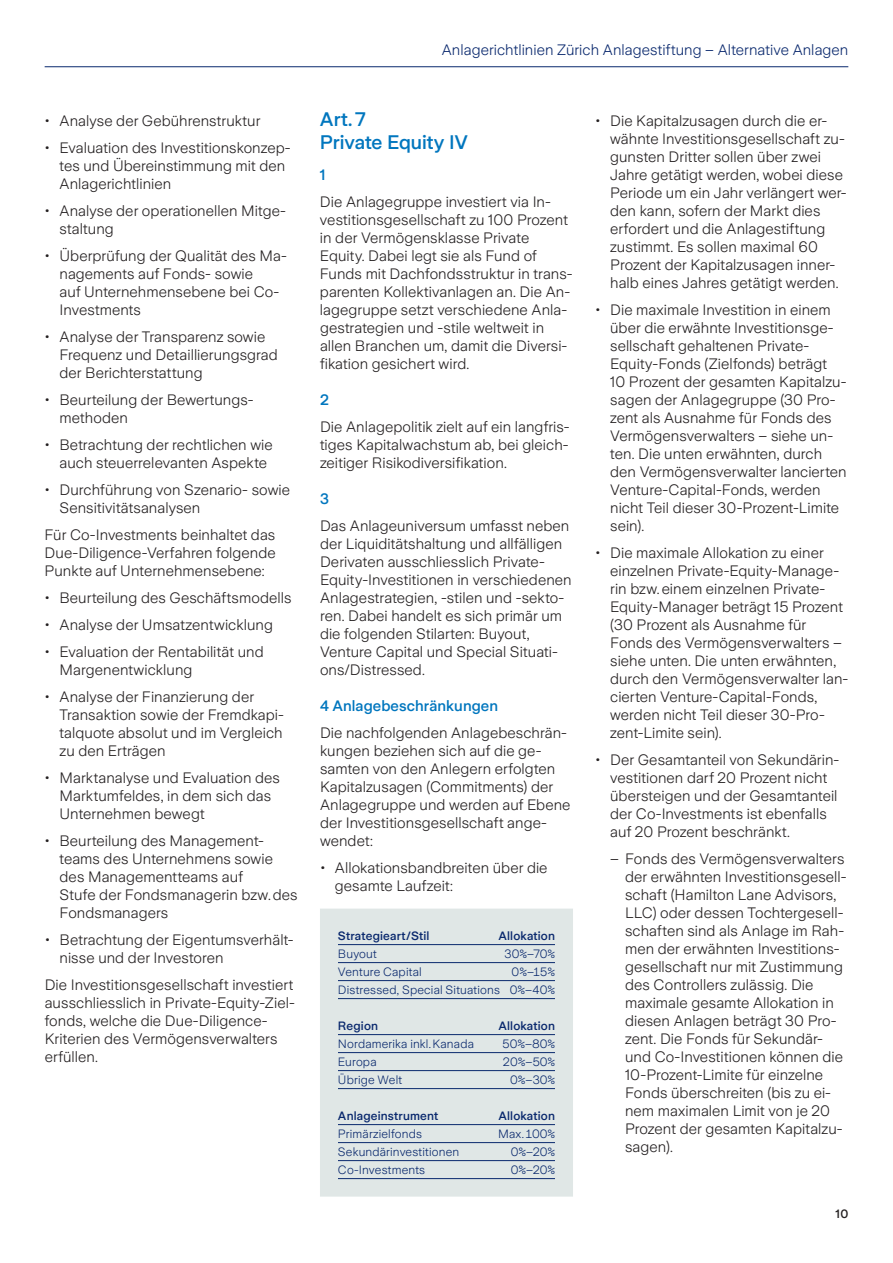
<style>
.page{position:relative;width:893px;height:1263px;background:#fff}
.page>*{position:absolute;margin:0;border:0;box-sizing:border-box;transform-origin:0 0}
.t1{font:500 19.5px/23.4px "Zurich Sans";letter-spacing:-.005em;color:#0076be}
.t2{font:300 15px/18px "Zurich Sans";letter-spacing:.005em;color:#231f20}
.t3{font:300 15px "Zurich Sans";letter-spacing:.005em;color:#09286d}
.t4{font:500 15px "Zurich Sans";letter-spacing:.005em;color:#0076be}
.t5{font:300 12px/18px "Zurich Sans";letter-spacing:.015em;color:#09286d;text-align:right}
.t6{font:500 12px "Zurich Sans";letter-spacing:.015em;color:#09286d}
.t7{font:500 12px "Zurich Sans";color:#231f20}
</style>
<div class="page">
<hr style="left:45px;top:66px;width:803px;height:1px;background:#09286d">
<div style="left:320px;top:908px;width:253px;height:288px;background:#e0e7e6"></div>
<hr style="left:338px;top:944px;width:217px;height:1px;background:#09286d">
<hr style="left:338px;top:962px;width:217px;height:1px;background:#09286d">
<hr style="left:338px;top:980px;width:217px;height:1px;background:#09286d">
<hr style="left:338px;top:998px;width:217px;height:1px;background:#09286d">
<hr style="left:338px;top:1034px;width:217px;height:1px;background:#09286d">
<hr style="left:338px;top:1052px;width:217px;height:1px;background:#09286d">
<hr style="left:338px;top:1070px;width:217px;height:1px;background:#09286d">
<hr style="left:338px;top:1088px;width:217px;height:1px;background:#09286d">
<hr style="left:338px;top:1124px;width:217px;height:1px;background:#09286d">
<hr style="left:338px;top:1142px;width:217px;height:1px;background:#09286d">
<hr style="left:338px;top:1160px;width:217px;height:1px;background:#09286d">
<hr style="left:338px;top:1178px;width:217px;height:1px;background:#09286d">
<p class="t2" style="left:45px;top:112px;width:217px">• Analyse der Gebührenstruktur</p>
<p class="t2" style="left:60px;top:139px;width:233px;text-indent:-15px">• Evaluation des Investitionskonzep&shy;tes und Übereinstimmung mit den<br>Anlagerichtlinien</p>
<p class="t2" style="left:60px;top:202px;width:228px;text-indent:-15px">• Analyse der operationellen Mitge&shy;staltung</p>
<p class="t2" style="left:60px;top:247px;width:229px;text-indent:-15px">• Überprüfung der Qualität des Ma&shy;nagements auf Fonds- sowie<br>auf Unternehmensebene bei Co-<br>Investments</p>
<p class="t2" style="left:60px;top:328px;width:220px;text-indent:-15px">• Analyse der Transparenz sowie<br>Frequenz und Detaillierungsgrad der Berichterstattung</p>
<p class="t2" style="left:60px;top:391px;width:194px;text-indent:-15px">• Beurteilung der Bewertungs&shy;methoden</p>
<p class="t2" style="left:60px;top:436px;width:215px;text-indent:-15px">• Betrachtung der rechtlichen wie auch steuerrelevanten Aspekte</p>
<p class="t2" style="left:60px;top:481px;width:232px;text-indent:-15px">• Durchführung von Szenario- sowie<br>Sensitivitätsanalysen</p>
<p class="t2" style="left:45px;top:526px;width:233px;text-align:justify">Für Co-Investments beinhaltet das Due-Diligence-Verfahren folgende Punkte auf Unternehmensebene:</p>
<p class="t2" style="left:45px;top:589px;width:248px">• Beurteilung des Geschäftsmodells</p>
<p class="t2" style="left:45px;top:616px;width:230px">• Analyse der Umsatzentwicklung</p>
<p class="t2" style="left:60px;top:643px;width:206px;text-indent:-15px">• Evaluation der Rentabilität und<br>Margenentwicklung</p>
<p class="t2" style="left:60px;top:688px;width:226px;text-indent:-15px">• Analyse der Finanzierung der<br>Transaktion sowie der Fremdkapi&shy;talquote absolut und im Vergleich zu den Erträgen</p>
<p class="t2" style="left:60px;top:769px;width:222px;text-indent:-15px">• Marktanalyse und Evaluation des<br>Marktumfeldes, in dem sich das<br>Unternehmen bewegt</p>
<p class="t2" style="left:60px;top:832px;width:240px;text-indent:-15px">• Beurteilung des Management&shy;teams des Unternehmens sowie des Managementteams auf<br>Stufe der Fondsmanagerin bzw.des<br>Fondsmanagers</p>
<p class="t2" style="left:60px;top:931px;width:236px;text-indent:-15px">• Betrachtung der Eigentumsverhält&shy;nisse und der Investoren</p>
<p class="t2" style="left:45px;top:976px;width:252px">Die Investitionsgesellschaft investiert ausschliesslich in Private-Equity-Ziel&shy;fonds, welche die Due-Diligence-Kriterien des Vermögensverwalters erfüllen.</p>
<p class="t3" style="left:442px;top:42px;width:408px">Anlagerichtlinien Zürich Anlagestiftung – Alternative Anlagen</p>
<h1 class="t1" style="left:320px;top:107px;width:150px">Art.7<br>Private Equity IV</h1>
<p class="t4" style="left:320px;top:166px;width:7px">1</p>
<p class="t2" style="left:320px;top:193px;width:254px">Die Anlagegruppe investiert via In&shy;vestitionsgesellschaft zu 100 Prozent in der Vermögensklasse Private Equity. Dabei legt sie als Fund of Funds mit Dachfondsstruktur in trans&shy;parenten Kollektivanlagen an. Die An&shy;lagegruppe setzt verschiedene Anla&shy;gestrategien und -stile weltweit in allen Branchen um, damit die Diversi&shy;fikation gesichert wird.</p>
<p class="t4" style="left:320px;top:391px;width:10px">2</p>
<p class="t2" style="left:320px;top:418px;width:251px;text-align:justify">Die Anlagepolitik zielt auf ein langfris&shy;tiges Kapitalwachstum ab, bei gleich&shy;zeitiger Risikodiversifikation.</p>
<p class="t4" style="left:320px;top:490px;width:10px">3</p>
<p class="t2" style="left:320px;top:517px;width:253px">Das Anlageuniversum umfasst neben der Liquiditätshaltung und allfälligen Derivaten ausschliesslich Private-Equity-Investitionen in verschiedenen Anlagestrategien, -stilen und -sekto&shy;ren. Dabei handelt es sich primär um die folgenden Stilarten: Buyout, Venture Capital und Special Situati&shy;ons/Distressed.</p>
<p class="t4" style="left:320px;top:697px;width:180px">4 Anlagebeschränkungen</p>
<p class="t2" style="left:320px;top:724px;width:252px">Die nachfolgenden Anlagebeschrän&shy;kungen beziehen sich auf die ge&shy;samten von den Anlegern erfolgten<br>Kapitalzusagen (Commitments) der<br>Anlagegruppe und werden auf Ebene der Investitionsgesellschaft ange&shy;wendet:</p>
<p class="t2" style="left:335px;top:859px;width:214px;text-indent:-15px">• Allokationsbandbreiten über die gesamte Laufzeit:</p>
<p class="t6" style="left:338px;top:929px;width:93px">Strategieart/Stil</p>
<p class="t6" style="left:498px;top:929px;width:58px">Allokation</p>
<p class="t5" style="left:338px;top:945px;width:40px">Buyout</p>
<p class="t5" style="left:505px;top:945px;width:52px">30%–70%</p>
<p class="t5" style="left:338px;top:963px;width:85px">Venture Capital</p>
<p class="t5" style="left:338px;top:963px;width:218px">0%–15%<br>Distressed, Special Situations 0%–40%</p>
<p class="t6" style="left:338px;top:1019px;width:42px">Region</p>
<p class="t6" style="left:498px;top:1019px;width:58px">Allokation</p>
<p class="t5" style="left:338px;top:1035px;width:137px">Nordamerika inkl.Kanada</p>
<p class="t5" style="left:503px;top:1035px;width:54px">50%–80%</p>
<p class="t5" style="left:338px;top:1053px;width:40px">Europa</p>
<p class="t5" style="left:503px;top:1053px;width:54px">20%–50%</p>
<p class="t5" style="left:338px;top:1071px;width:66px">Übrige Welt</p>
<p class="t5" style="left:510px;top:1071px;width:46px">0%–30%</p>
<p class="t6" style="left:338px;top:1109px;width:102px">Anlageinstrument</p>
<p class="t6" style="left:498px;top:1109px;width:58px">Allokation</p>
<p class="t5" style="left:338px;top:1125px;width:86px">Primärzielfonds</p>
<p class="t5" style="left:498px;top:1125px;width:58px">Max.100%</p>
<p class="t5" style="left:338px;top:1143px;width:123px">Sekundärinvestitionen</p>
<p class="t5" style="left:511px;top:1143px;width:45px">0%–20%</p>
<p class="t5" style="left:338px;top:1161px;width:89px">Co-Investments</p>
<p class="t5" style="left:511px;top:1161px;width:45px">0%–20%</p>
<p class="t2" style="left:610px;top:112px;width:238px;text-indent:-15px">• Die Kapitalzusagen durch die er&shy;wähnte Investitionsgesellschaft zu&shy;gunsten Dritter sollen über zwei Jahre getätigt werden, wobei diese Periode um ein Jahr verlängert wer&shy;den kann, sofern der Markt dies erfordert und die Anlagestiftung zustimmt. Es sollen maximal 60<br>Prozent der Kapitalzusagen inner&shy;halb eines Jahres getätigt werden.</p>
<p class="t2" style="left:610px;top:301px;width:238px;text-indent:-15px">• Die maximale Investition in einem über die erwähnte Investitionsge&shy;sellschaft gehaltenen Private-<br>Equity-Fonds (Zielfonds) beträgt<br>10 Prozent der gesamten Kapitalzu&shy;sagen der Anlagegruppe (30 Pro&shy;zent als Ausnahme für Fonds des<br>Vermögensverwalters – siehe un&shy;ten. Die unten erwähnten, durch den Vermögensverwalter lancierten<br>Venture-Capital-Fonds, werden nicht Teil dieser 30-Prozent-Limite sein).</p>
<p class="t2" style="left:610px;top:544px;width:240px;text-indent:-15px">• Die maximale Allokation zu einer einzelnen Private-Equity-Manage&shy;rin bzw.einem einzelnen Private-<br>Equity-Manager beträgt 15 Prozent (30 Prozent als Ausnahme für<br>Fonds des Vermögensverwalters – siehe unten. Die unten erwähnten, durch den Vermögensverwalter lan&shy;cierten Venture-Capital-Fonds, werden nicht Teil dieser 30-Pro&shy;zent-Limite sein).</p>
<p class="t2" style="left:610px;top:751px;width:231px;text-indent:-15px">• Der Gesamtanteil von Sekundärin&shy;vestitionen darf 20 Prozent nicht übersteigen und der Gesamtanteil der Co-Investments ist ebenfalls auf 20 Prozent beschränkt.</p>
<p class="t2" style="left:625px;top:850px;width:223px;text-indent:-15px">– Fonds des Vermögensverwalters der erwähnten Investitionsgesell&shy;schaft (Hamilton Lane Advisors,<br>LLC) oder dessen Tochtergesell&shy;schaften sind als Anlage im Rah&shy;men der erwähnten Investitions&shy;gesellschaft nur mit Zustimmung des Controllers zulässig. Die maximale gesamte Allokation in diesen Anlagen beträgt 30 Pro&shy;zent. Die Fonds für Sekundär&shy;und Co-Investitionen können die<br>10-Prozent-Limite für einzelne<br>Fonds überschreiten (bis zu ei&shy;nem maximalen Limit von je 20<br>Prozent der gesamten Kapitalzu&shy;sagen).</p>
<p class="t7" style="left:835px;top:1208px;width:14px">10</p>
</div>
